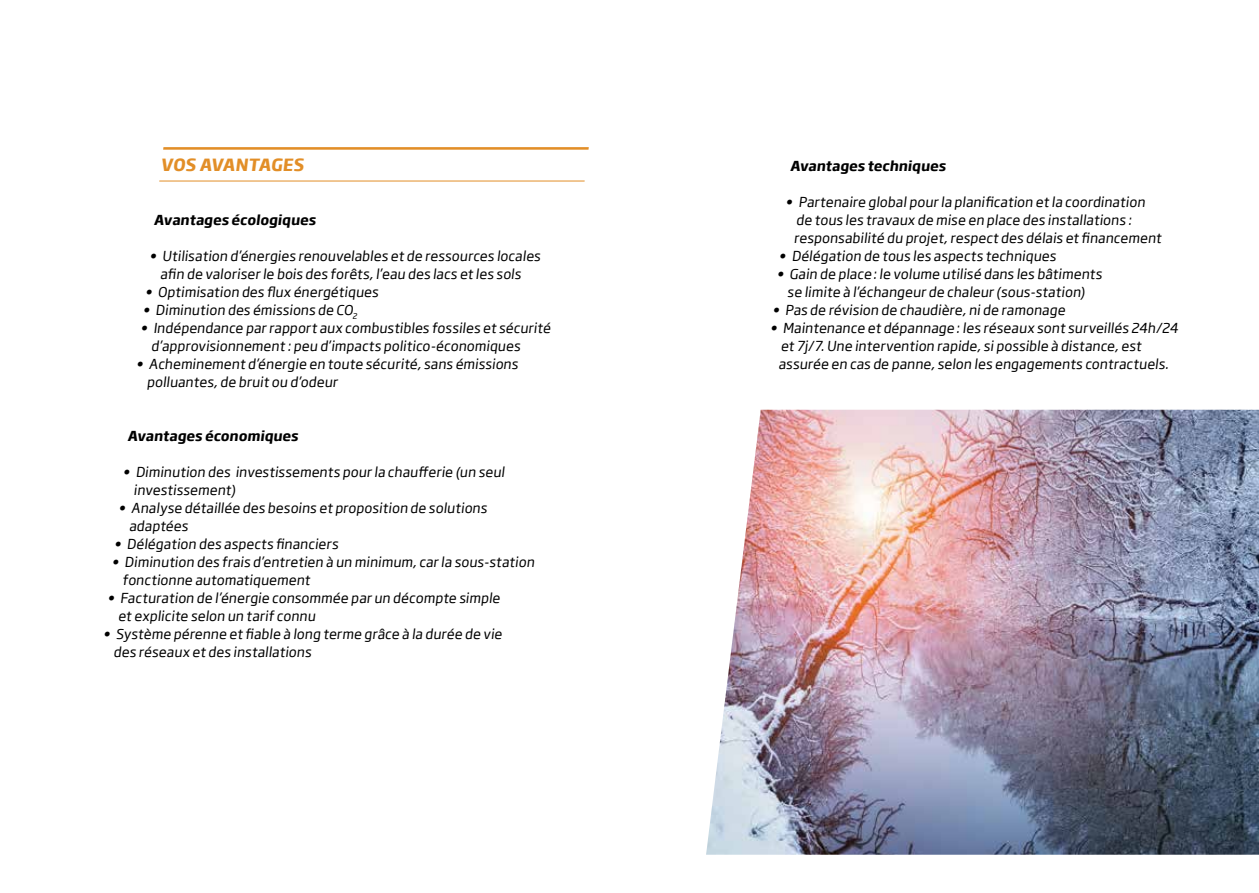
<style>
.page{position:relative;width:1259px;height:893px;background:#fff}
.page>*{position:absolute;margin:0;border:0;box-sizing:border-box;transform-origin:0 0}
.t1{font:700 16.5px "Soho Gothic Pro";color:#e28e27}
.t2{font:13.5px/18px "Soho Gothic Pro";color:#000}
.t3{font:700 13.5px "Soho Gothic Pro";color:#000}
</style>
<div class="page">
<hr style="left:163px;top:147px;width:425px;height:3px;background:#e28e27">
<hr style="left:159px;top:181px;width:425px;height:1px;background:#e28e27">
<img style="left:706px;top:410px;width:553px;height:445px">
<p class="t1" style="left:161px;top:152px;width:148px">VOS AVANTAGES</p>
<p class="t3" style="left:154px;top:209px;width:166px">Avantages écologiques</p>
<p class="t2" style="left:160px;top:246px;width:384px;text-indent:-11px">• Utilisation d’énergies renouvelables et de ressources locales afin de valoriser le bois des forêts,l’eau des lacs et les sols</p>
<p class="t2" style="left:145px;top:282px;width:237px">• Optimisation des flux énergétiques</p>
<p class="t2" style="left:143px;top:300px;width:217px">• Diminution des émissions de CO<sub>2</sub></p>
<p class="t2" style="left:151px;top:318px;width:403px;text-indent:-11px">• Indépendance par rapport aux combustibles fossiles et sécurité d’approvisionnement :peu d’impacts politico-économiques</p>
<p class="t2" style="left:147px;top:354px;width:375px;text-indent:-11px">• Acheminement d’énergie en toute sécurité,sans émissions polluantes,de bruit ou d’odeur</p>
<p class="t3" style="left:127px;top:425px;width:175px">Avantages économiques</p>
<p class="t2" style="left:133px;top:462px;width:375px;text-indent:-11px">• Diminution des investissements pour la chaufferie (un seul investissement)</p>
<p class="t2" style="left:129px;top:498px;width:362px;text-indent:-11px">• Analyse détaillée des besoins et proposition de solutions adaptées</p>
<p class="t2" style="left:114px;top:534px;width:228px">• Délégation des aspects financiers</p>
<p class="t2" style="left:122px;top:552px;width:416px;text-indent:-11px">• Diminution des frais d’entretien à un minimum,car la sous-station fonctionne automatiquement</p>
<p class="t2" style="left:118px;top:588px;width:386px;text-indent:-11px">• Facturation de l’énergie consommée par un décompte simple et explicite selon un tarif connu</p>
<p class="t2" style="left:114px;top:624px;width:392px;text-indent:-11px">• Système pérenne et fiable à long terme grâce à la durée de vie des réseaux et des installations</p>
<p class="t3" style="left:790px;top:155px;width:160px">Avantages techniques</p>
<p class="t2" style="left:794px;top:192px;width:371px;text-indent:-8px">• Partenaire globalpour la planification et la coordination de tous les travaux de mise en place des installations : responsabilité du projet,respect des délais et financement</p>
<p class="t2" style="left:779px;top:246px;width:281px">• Délégation de tous les aspects techniques</p>
<p class="t2" style="left:777px;top:264px;width:329px;text-align:center">• Gain de place:le volume utilisé dans les bâtiments se limite à l’échangeur de chaleur (sous-station)</p>
<p class="t2" style="left:772px;top:300px;width:297px">• Pas de révision de chaudière,nide ramonage</p>
<p class="t2" style="left:778px;top:318px;width:404px;text-indent:-8px">• Maintenance et dépannage: les réseaux sont surveillés 24h/24 et 7j/7.Une intervention rapide,sipossible à distance,est assurée en cas de panne,selon les engagements contractuels.</p>
</div>
